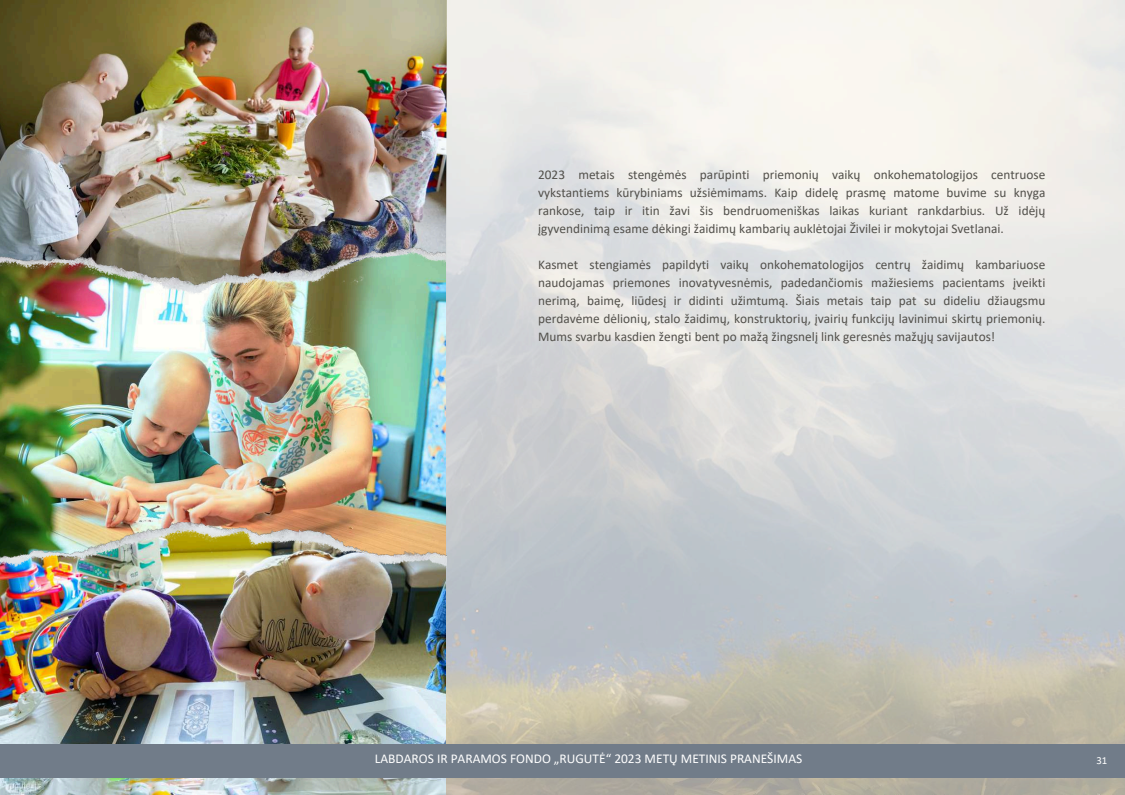
<style>
.page{position:relative;width:1125px;height:795px;background:#fff}
.page>*{position:absolute;margin:0;border:0;box-sizing:border-box;transform-origin:0 0}
.t1{font:13.4px "Calibri";color:#fff}
.t2{font:13.3px/18px "Calibri";color:#52504b;text-align:justify}
.t3{font:10.8px "Calibri";color:#fff}
</style>
<div class="page">
<img style="left:0;top:0;width:1125px;height:795px">
<img style="left:0;top:567px;width:445px;height:227px">
<img style="left:0;top:288px;width:446px;height:234px">
<img style="left:0;top:0;width:447px;height:288px">
<img style="left:0;top:522px;width:446px;height:45px">
<img style="left:0;top:248px;width:445px;height:46px">
<div style="left:0;top:744px;width:1125px;height:34px;background:#717c89"></div>
<p class="t2" style="left:538px;top:167px;width:509px">2023 metais stengėmės parūpinti priemonių vaikų onkohematologijos centruose vykstantiems kūrybiniams užsiėmimams. Kaip didelę prasmę matome buvime su knyga rankose, taip ir itin žavi šis bendruomeniškas laikas kuriant rankdarbius. Už idėjų įgyvendinimą esame dėkingi žaidimų kambarių auklėtojai Živilei ir mokytojai Svetlanai.</p>
<p class="t2" style="left:538px;top:257px;width:509px">Kasmet stengiamės papildyti vaikų onkohematologijos centrų žaidimų kambariuose naudojamas priemones inovatyvesnėmis, padedančiomis mažiesiems pacientams įveikti nerimą, baimę, liūdesį ir didinti užimtumą. Šiais metais taip pat su dideliu džiaugsmu perdavėme dėlionių, stalo žaidimų, konstruktorių, įvairių funkcijų lavinimui skirtų priemonių.<br>Mums svarbu kasdien žengti bent po mažą žingsnelį link geresnės mažųjų savijautos!</p>
<p class="t1" style="left:375px;top:753px;width:429px">LABDAROS IR PARAMOS FONDO „RUGUTĖ“ 2023 METŲ METINIS PRANEŠIMAS</p>
<p class="t3" style="left:1096px;top:756px;width:12px">31</p>
</div>
